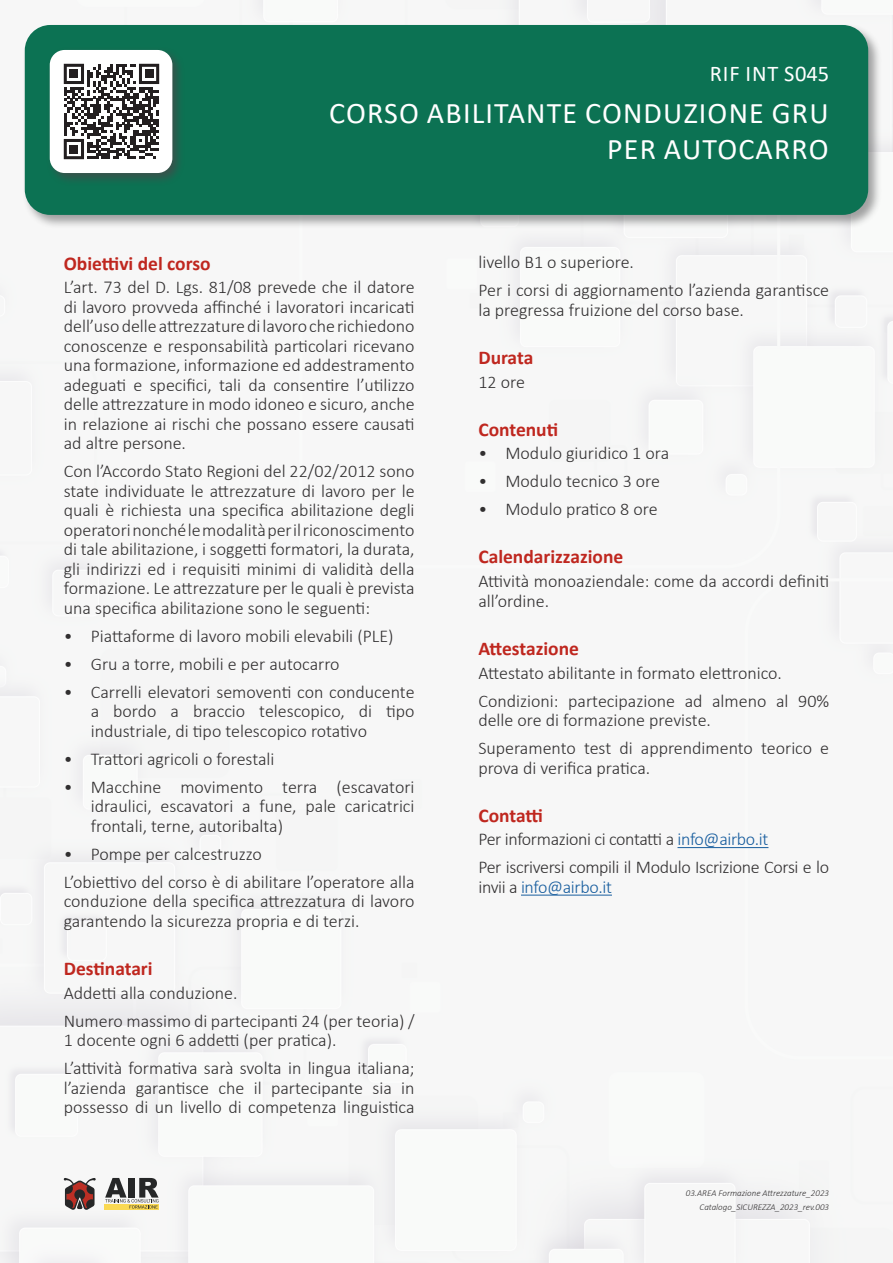
<style>
.page{position:relative;width:893px;height:1263px;background:#fff}
.page>*{position:absolute;margin:0;border:0;box-sizing:border-box;transform-origin:0 0}
.Titolo_Paragrafo{font:30px "Calibri";letter-spacing:.04em;color:#fff}
.Titolo_Paragrafo-2{font:22.5px "Calibri";letter-spacing:.04em;color:#fff}
.Titolo_Sottoparagraf{font:700 19.5px "Calibri";color:#bf271f}
.Corpo_Testo{font:300 18px/19.5px "Calibri";color:#312f30;text-align:justify}
.Corpo_Testo-2{font:300 18px/19.5px "Calibri";letter-spacing:-.02em;color:#312f30}
.t1{font:italic 300 9px/13.5px "Calibri";color:#312f30;text-align:right}
.s1{color:#175d9e}
</style>
<div class="page">
<img style="left:0;top:0;width:893px;height:1263px">
<div style="left:22px;top:23px;width:861px;height:206px;background:#474849;opacity:.5"></div>
<div style="left:25px;top:25px;width:843px;height:190px;background:#0c7253;border-radius:26px"></div>
<hr style="left:677px;top:847px;width:91px;height:1px;background:#175d9e">
<hr style="left:521px;top:895px;width:91px;height:1px;background:#175d9e">
<svg style="left:105px;top:1208px;width:54px;height:2px"></svg>
<svg style="left:105px;top:1178px;width:54px;height:30px"></svg>
<svg style="left:64px;top:1178px;width:32px;height:32px"></svg>
<div style="left:46px;top:46px;width:139px;height:140px;background:#474849;opacity:.75"></div>
<div style="left:50px;top:50px;width:122px;height:123px;background:#fff;border-radius:15px"></div>
<svg style="left:64px;top:64px;width:95px;height:95px"></svg>
<div style="left:70px;top:70px;width:8px;height:8px;background:#231f20"></div>
<div style="left:145px;top:70px;width:8px;height:8px;background:#231f20"></div>
<div style="left:70px;top:145px;width:8px;height:8px;background:#231f20"></div>
<p class="Titolo_Paragrafo-2" style="left:710px;top:58px;width:121px">RIF INT S045</p>
<p class="Titolo_Paragrafo" style="left:329px;top:92px;width:501px">CORSO ABILITANTE CONDUZIONE GRU</p>
<p class="Titolo_Paragrafo" style="left:607px;top:128px;width:223px">PER AUTOCARRO</p>
<p class="Titolo_Sottoparagraf" style="left:64px;top:249px;width:148px">Obiettivi del corso</p>
<p class="Corpo_Testo" style="left:64px;top:277px;width:352px">L’art. 73 del D. Lgs. 81/08 prevede che il datore di lavoro provveda affinché i lavoratori incaricati dell’uso delle attrezzature di lavoro che richiedono conoscenze e responsabilità particolari ricevano una formazione, informazione ed addestramento adeguati e specifici, tali da consentire l’utilizzo delle attrezzature in modo idoneo e sicuro, anche in relazione ai rischi che possano essere causati ad altre persone.</p>
<p class="Corpo_Testo" style="left:64px;top:461px;width:352px">Con l’Accordo Stato Regioni del 22/02/2012 sono state individuate le attrezzature di lavoro per le quali è richiesta una specifica abilitazione degli operatori nonché le modalità per il riconoscimento di tale abilitazione, i soggetti formatori, la durata, gli indirizzi ed i requisiti minimi di validità della formazione. Le attrezzature per le quali è prevista una specifica abilitazione sono le seguenti:</p>
<p class="Corpo_Testo" style="left:64px;top:626px;width:331px">• Piattaforme di lavoro mobili elevabili (PLE)</p>
<p class="Corpo_Testo" style="left:64px;top:654px;width:277px">• Gru a torre, mobili e per autocarro</p>
<p class="Corpo_Testo" style="left:91px;top:682px;width:325px;text-indent:-27px">• Carrelli elevatori semoventi con conducente a bordo a braccio telescopico, di tipo industriale, di tipo telescopico rotativo</p>
<p class="Corpo_Testo" style="left:64px;top:749px;width:212px">• Trattori agricoli o forestali</p>
<p class="Corpo_Testo" style="left:91px;top:777px;width:325px;text-indent:-27px">• Macchine movimento terra (escavatori idraulici, escavatori a fune, pale caricatrici frontali, terne, autoribalta)</p>
<p class="Corpo_Testo" style="left:64px;top:844px;width:199px">• Pompe per calcestruzzo</p>
<p class="Corpo_Testo" style="left:64px;top:872px;width:352px">L’obiettivo del corso è di abilitare l’operatore alla conduzione della specifica attrezzatura di lavoro garantendo la sicurezza propria e di terzi.</p>
<p class="Titolo_Sottoparagraf" style="left:64px;top:955px;width:90px">Destinatari</p>
<p class="Corpo_Testo" style="left:64px;top:983px;width:175px">Addetti alla conduzione.</p>
<p class="Corpo_Testo" style="left:64px;top:1011px;width:352px">Numero massimo di partecipanti 24 (per teoria) /<br>1 docente ogni 6 addetti (per pratica).</p>
<p class="Corpo_Testo" style="left:64px;top:1058px;width:352px">L’attività formativa sarà svolta in lingua italiana; l’azienda garantisce che il partecipante sia in possesso di un livello di competenza linguistica</p>
<p class="Corpo_Testo" style="left:478px;top:252px;width:157px">livello B1 o superiore.</p>
<p class="Corpo_Testo" style="left:478px;top:280px;width:352px">Per i corsi di aggiornamento l’azienda garantisce la pregressa fruizione del corso base.</p>
<p class="Titolo_Sottoparagraf" style="left:478px;top:344px;width:56px">Durata</p>
<p class="Corpo_Testo" style="left:478px;top:372px;width:48px">12 ore</p>
<p class="Titolo_Sottoparagraf" style="left:478px;top:415px;width:81px">Contenuti</p>
<p class="Corpo_Testo" style="left:478px;top:443px;width:192px">• Modulo giuridico 1 ora</p>
<p class="Corpo_Testo" style="left:478px;top:471px;width:183px">• Modulo tecnico 3 ore</p>
<p class="Corpo_Testo" style="left:478px;top:500px;width:181px">• Modulo pratico 8 ore</p>
<p class="Titolo_Sottoparagraf" style="left:478px;top:543px;width:147px">Calendarizzazione</p>
<p class="Corpo_Testo" style="left:478px;top:571px;width:352px">Attività monoaziendale: come da accordi definiti all’ordine.</p>
<p class="Titolo_Sottoparagraf" style="left:478px;top:634px;width:102px">Attestazione</p>
<p class="Corpo_Testo" style="left:478px;top:663px;width:305px">Attestato abilitante in formato elettronico.</p>
<p class="Corpo_Testo" style="left:478px;top:691px;width:352px">Condizioni: partecipazione ad almeno al 90% delle ore di formazione previste.</p>
<p class="Corpo_Testo" style="left:478px;top:738px;width:352px">Superamento test di apprendimento teorico e prova di verifica pratica.</p>
<p class="Titolo_Sottoparagraf" style="left:478px;top:801px;width:66px">Contatti</p>
<p class="Corpo_Testo-2" style="left:478px;top:829px;width:292px">Per informazioni ci contatti a <span class="s1">info@airbo.it</span></p>
<p class="Corpo_Testo-2" style="left:478px;top:857px;width:352px">Per iscriversi compili il Modulo Iscrizione Corsi e lo invii a <span class="s1">info@airbo.it</span></p>
<p class="t1" style="left:686px;top:1186px;width:145px">03.AREA Formazione Attrezzature_2023<br>Catalogo_SICUREZZA_2023_rev.003</p>
</div>
